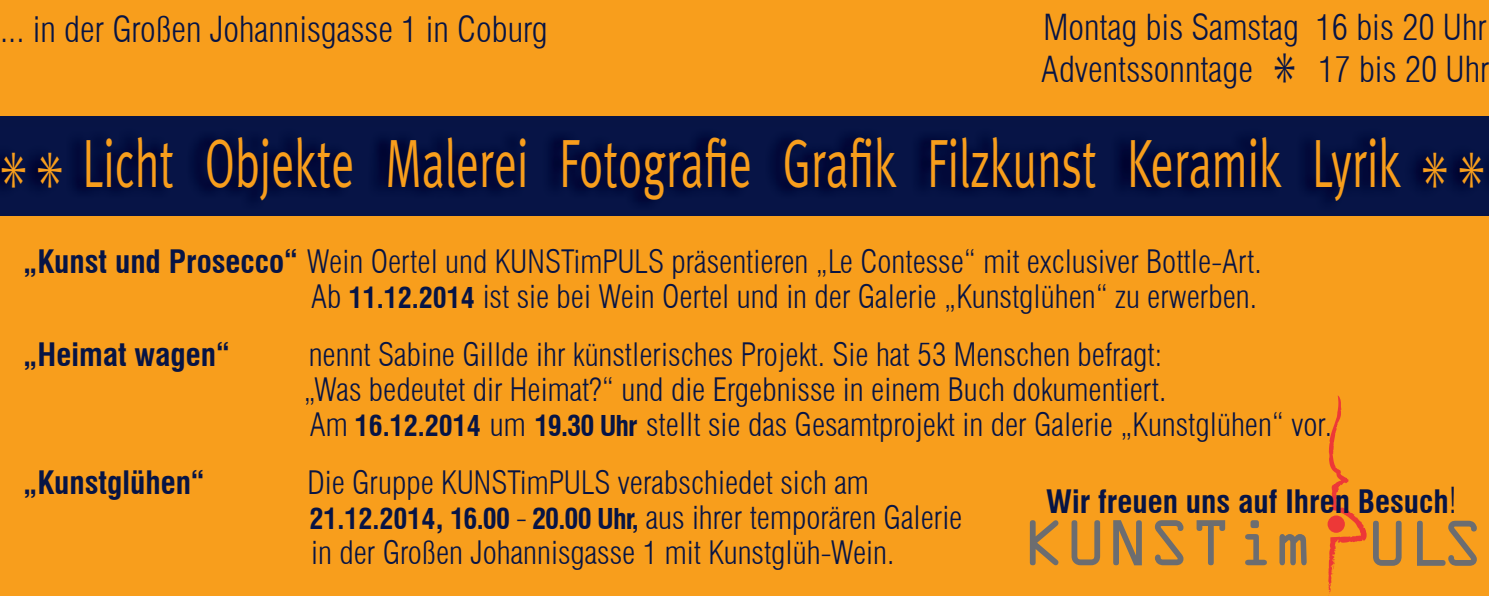
<style>
.page{position:relative;width:1489px;height:596px;background:#fff}
.page>*{position:absolute;margin:0;border:0;box-sizing:border-box;transform-origin:0 0}
.t1{font:68.25px "Meta Plus Normal";color:#f89e1c;scale:.67 1}
.t2{font:57.75px "OCRA Std";color:#6c6d70}
.t3{font:300 condensed 35px/42px "Swiss 721 BT";color:#071445}
.t4{font:300 condensed 31.5px/35px "Swiss 721 BT";color:#071445}
.t5{font:700 condensed 31.5px "Swiss 721 BT";color:#071445}
.s1{font-family:"Minion Pro";font-weight:400;font-stretch:normal;font-size:52.5px}
.s2{font-family:"Minion Pro";font-size:63px}
.s3{font-weight:700}
.s4{font-weight:700;font-size:28px}
.s5{font-weight:300;font-size:35px}
</style>
<div class="page">
<div style="left:0;top:0;width:1488px;height:595px;background:#f89e1c"></div>
<div style="left:0;top:116px;width:1488px;height:99px;background:#071445"></div>
<svg style="left:1328px;top:395px;width:38px;height:199px"></svg>
<div style="left:1327px;top:515px;width:17px;height:17px;background:#ed3837;border-radius:50%"></div>
<p class="t3" style="left:0;top:9px;width:549px">... in der Großen Johannisgasse 1 in Coburg</p>
<p class="t3" style="left:1041px;top:6px;width:450px">Montag bis Samstag 16 bis 20 Uhr<br>Adventssonntage <span class="s1">✳</span> 17 bis 20 Uhr</p>
<h1 class="t1" style="left:0;top:123px;width:2216px"><span class="s2">✳ ✳</span> Licht Objekte Malerei Fotografie Grafik Filzkunst Keramik Lyrik <span class="s2">✳ ✳</span></h1>
<p class="t4" style="left:24px;top:244px;width:1239px;text-align:right"><span class="s3">„Kunst und Prosecco“</span> Wein Oertel und KUNSTimPULS präsentieren „Le Contesse“ mit exclusiver Bottle-Art.<br>Ab <span class="s4">11.12.2014</span> ist sie bei Wein Oertel und in der Galerie „Kunstglühen“ zu erwerben.</p>
<p class="t5" style="left:24px;top:336px;width:208px">„Heimat wagen“</p>
<p class="t4" style="left:304px;top:337px;width:1030px">nennt Sabine Gillde ihr künstlerisches Projekt. Sie hat 53 Menschen befragt:<br>„Was bedeutet dir Heimat?“ und die Ergebnisse in einem Buch dokumentiert.<br>Am <span class="s4">16.12.2014</span> um <span class="s4">19.30 Uhr</span> stellt sie das Gesamtprojekt in der Galerie „Kunstglühen“ vor.</p>
<p class="t5" style="left:24px;top:463px;width:183px">„Kunstglühen“</p>
<p class="t4" style="left:307px;top:464px;width:656px">Die Gruppe KUNSTimPULS verabschiedet sich am<br><span class="s4">21.12.2014</span><span class="s3">,</span> <span class="s4">16.00</span> - <span class="s4">20.00 Uhr,</span> aus ihrer temporären Galerie in der Großen Johannisgasse 1 mit Kunstglüh-Wein.</p>
<p class="t5" style="left:1046px;top:482px;width:412px">Wir freuen uns auf Ihren Besuch<span class="s5">!</span></p>
<h2 class="t2" style="left:1023px;top:518px;width:461px">KUNSTim ULS</h2>
</div>
